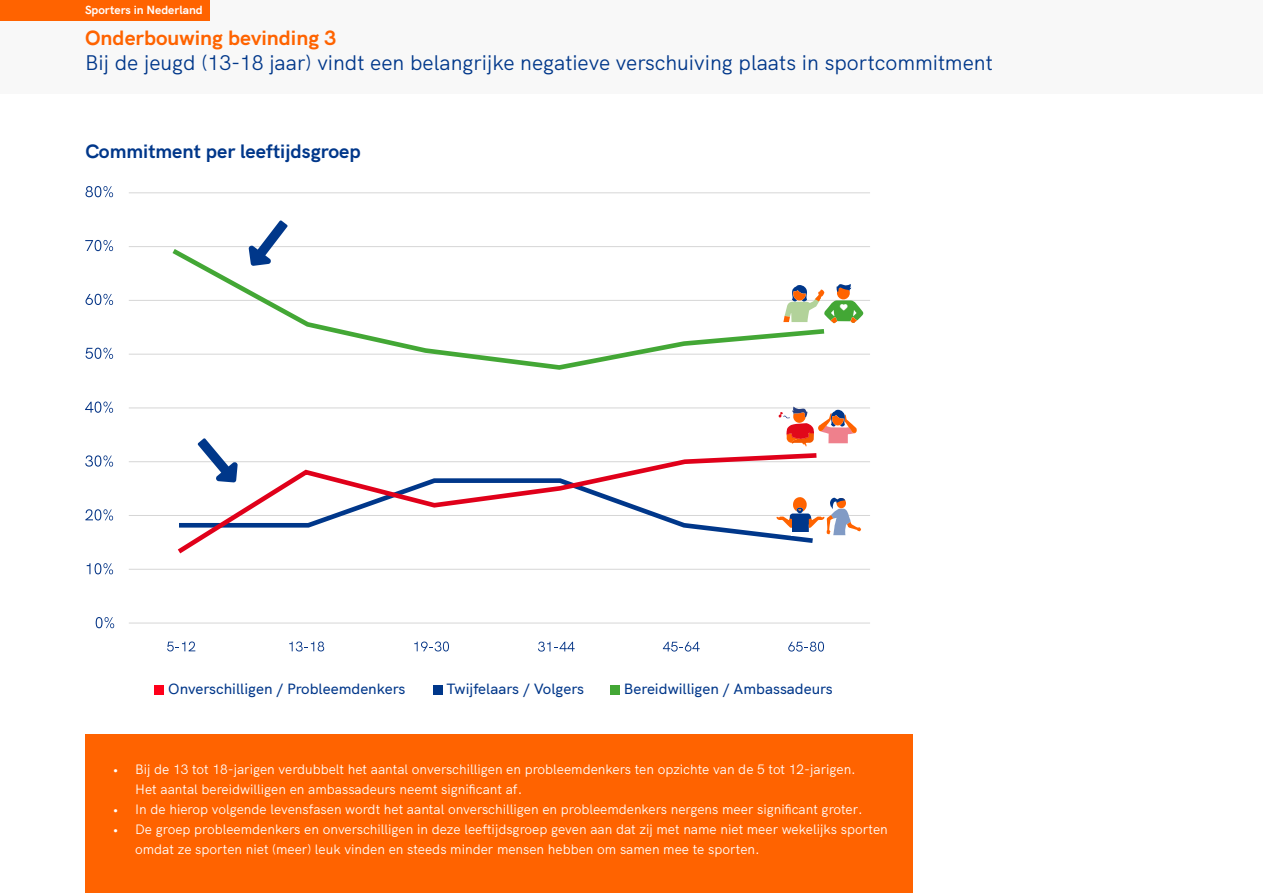
<style>
.page{position:relative;width:1263px;height:893px;background:#fff}
.page>*{position:absolute;margin:0;border:0;box-sizing:border-box;transform-origin:0 0}
.t1{font:21px "HK Grotesk";color:#00378a}
.t2{font:700 21px "HK Grotesk";color:#ff6300}
.t3{font:700 19.65px "HK Grotesk";color:#00378a}
.t4{font:500 15.15px "HK Grotesk";color:#00378a}
.t5{font:13.5px/20px "HK Grotesk";color:#fff}
.t6{font:700 12px "HK Grotesk";color:#fff}
</style>
<div class="page">
<div style="left:85px;top:735px;width:827px;height:158px;background:#ff6300"></div>
<div style="left:154px;top:685px;width:10px;height:10px;background:#ff001a"></div>
<div style="left:433px;top:685px;width:9px;height:10px;background:#00378a"></div>
<div style="left:610px;top:685px;width:10px;height:10px;background:#43a735"></div>
<hr style="left:129px;top:192px;width:741px;height:1px;background:#d6d6d6">
<hr style="left:129px;top:246px;width:741px;height:1px;background:#d6d6d6">
<hr style="left:129px;top:300px;width:741px;height:1px;background:#d6d6d6">
<hr style="left:129px;top:354px;width:741px;height:1px;background:#d6d6d6">
<hr style="left:129px;top:407px;width:741px;height:1px;background:#d6d6d6">
<hr style="left:129px;top:461px;width:741px;height:1px;background:#d6d6d6">
<hr style="left:129px;top:515px;width:741px;height:1px;background:#d6d6d6">
<hr style="left:129px;top:569px;width:741px;height:1px;background:#d6d6d6">
<hr style="left:129px;top:623px;width:741px;height:1px;background:#d6d6d6">
<svg style="left:86px;top:186px;width:27px;height:11px"></svg>
<svg style="left:85px;top:240px;width:28px;height:11px"></svg>
<svg style="left:85px;top:294px;width:28px;height:11px"></svg>
<svg style="left:85px;top:348px;width:28px;height:11px"></svg>
<svg style="left:85px;top:402px;width:28px;height:11px"></svg>
<svg style="left:85px;top:455px;width:28px;height:12px"></svg>
<svg style="left:85px;top:509px;width:28px;height:11px"></svg>
<svg style="left:87px;top:563px;width:26px;height:11px"></svg>
<svg style="left:96px;top:617px;width:18px;height:11px"></svg>
<svg style="left:167px;top:641px;width:28px;height:10px"></svg>
<svg style="left:289px;top:641px;width:35px;height:10px"></svg>
<svg style="left:414px;top:641px;width:35px;height:10px"></svg>
<svg style="left:538px;top:642px;width:37px;height:10px"></svg>
<svg style="left:663px;top:642px;width:37px;height:10px"></svg>
<svg style="left:788px;top:642px;width:36px;height:10px"></svg>
<svg style="left:167px;top:249px;width:662px;height:121px"></svg>
<div style="left:0;top:0;width:1263px;height:94px;background:#f8f8f8"></div>
<div style="left:0;top:0;width:210px;height:20px;background:#ff6300"></div>
<svg style="left:240px;top:249px;width:56px;height:25px"></svg>
<svg style="left:174px;top:407px;width:687px;height:139px"></svg>
<svg style="left:783px;top:284px;width:81px;height:39px"></svg>
<p class="t6" style="left:85px;top:1px;width:119px">Sporters in Nederland</p>
<h1 class="t2" style="left:85px;top:21px;width:253px">Onderbouwing bevinding 3</h1>
<h1 class="t1" style="left:85px;top:47px;width:909px">Bij de jeugd (13-18 jaar) vindt een belangrijke negatieve verschuiving plaats in sportcommitment</h1>
<h2 class="t3" style="left:85px;top:136px;width:277px">Commitment per leeftijdsgroep</h2>
<p class="t4" style="left:168px;top:677px;width:239px">Onverschilligen / Probleemdenkers</p>
<p class="t4" style="left:446px;top:677px;width:139px">Twijfelaars / Volgers</p>
<p class="t4" style="left:624px;top:677px;width:211px">Bereidwilligen / Ambassadeurs</p>
<p class="t5" style="left:135px;top:758px;width:722px;text-indent:-23px">• Bij de 13 tot 18-jarigen verdubbelt het aantal onverschilligen en probleemdenkers ten opzichte van de 5 tot 12-jarigen.<br>Het aantal bereidwilligen en ambassadeurs neemt significant af.</p>
<p class="t5" style="left:113px;top:798px;width:751px">• In de hierop volgende levensfasen wordt het aantal onverschilligen en probleemdenkers nergens meer significant groter.</p>
<p class="t5" style="left:135px;top:818px;width:754px;text-indent:-23px">• De groep probleemdenkers en onverschilligen in deze leeftijdsgroep geven aan dat zij met name niet meer wekelijks sporten omdat ze sporten niet (meer) leuk vinden en steeds minder mensen hebben om samen mee te sporten.</p>
</div>
